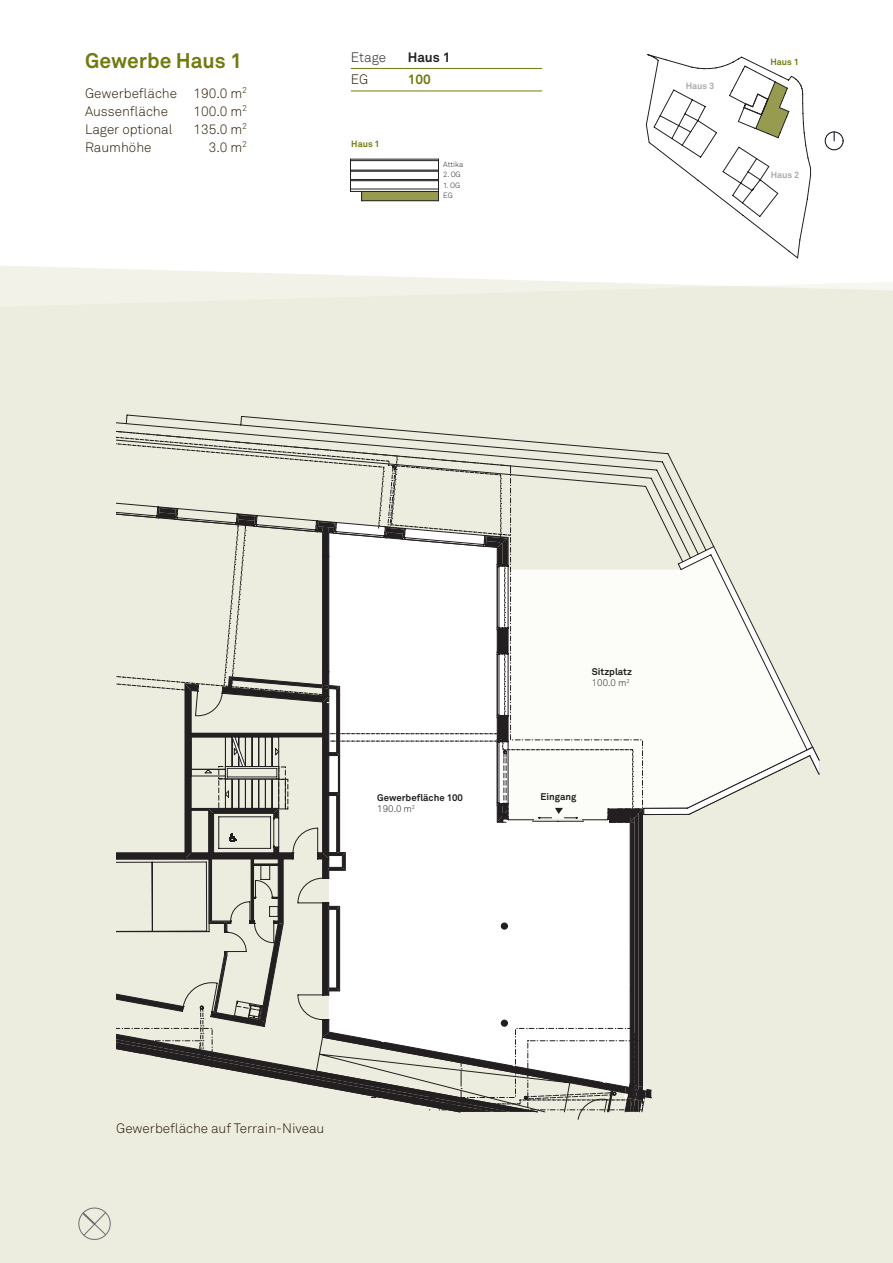
<style>
.page{position:relative;width:893px;height:1263px;background:#fff}
.page>*{position:absolute;margin:0;border:0;box-sizing:border-box;transform-origin:0 0}
.t1{font:700 21px "Akkurat";color:#727a0f}
.t2{font:300 13.5px/18px "Akkurat";color:#281703}
.t3{font:300 13.5px "Akkurat";color:#231f20}
.t4{font:700 13.5px "Akkurat";color:#231f20}
.t5{font:700 13.5px "Akkurat";color:#727a0f}
.t6{font:700 9.6px/11.6px "Akkurat";color:#231f20}
.t7{font:700 9px "Akkurat";color:#727a0f}
.t8{font:700 9px "Akkurat";color:#a8a9ad}
.t9{font:300 7.5px/10.5px "Akkurat";color:#231f20}
.s1{font-weight:300}
</style>
<div class="page">
<div style="left:0;top:266px;width:893px;height:997px;background:#ecedde"></div>
<svg style="left:77px;top:1206px;width:35px;height:35px"></svg>
<div style="left:117px;top:1112px;width:490px;height:7px;background:#ecedde"></div>
<svg style="left:117px;top:420px;width:702px;height:692px"></svg>
<hr style="left:351px;top:68px;width:191px;height:1px;background:#727a0f">
<hr style="left:351px;top:91px;width:191px;height:1px;background:#727a0f">
<div style="left:362px;top:192px;width:76px;height:9px;background:#969b4f"></div>
<hr style="left:350px;top:180px;width:88px;height:1px;background:#231f20">
<hr style="left:350px;top:189px;width:88px;height:1px;background:#231f20">
<hr style="left:362px;top:200px;width:76px;height:1px;background:#231f20">
<hr style="left:362px;top:191px;width:76px;height:1px;background:#231f20">
<hr style="left:350px;top:171px;width:88px;height:1px;background:#231f20">
<hr style="left:350px;top:179px;width:88px;height:1px;background:#231f20">
<hr style="left:350px;top:160px;width:88px;height:1px;background:#231f20">
<hr style="left:350px;top:170px;width:88px;height:1px;background:#231f20">
<svg style="left:350px;top:160px;width:12px;height:41px"></svg>
<svg style="left:438px;top:159px;width:1px;height:42px"></svg>
<hr style="left:350px;top:159px;width:88px;height:1px;background:#231f20">
<div style="left:825px;top:132px;width:18px;height:18px;border:1px solid #000516;border-radius:50%"></div>
<svg style="left:646px;top:54px;width:165px;height:204px"></svg>
<h1 class="t1" style="left:85px;top:47px;width:159px">Gewerbe Haus 1</h1>
<p class="t3" style="left:351px;top:49px;width:37px">Etage</p>
<p class="t4" style="left:408px;top:49px;width:44px">Haus 1</p>
<p class="t2" style="left:351px;top:70px;width:19px">EG</p>
<p class="t5" style="left:408px;top:71px;width:25px">100</p>
<p class="t2" style="left:85px;top:84px;width:164px">Gewerbefläche 190.0 m<sup>2<br></sup>Aussenfläche</p>
<p class="t2" style="left:193px;top:102px;width:55px">100.0 m<sup>2</sup></p>
<p class="t2" style="left:85px;top:120px;width:89px">Lager optional</p>
<p class="t2" style="left:194px;top:120px;width:55px">135.0 m<sup>2</sup></p>
<p class="t2" style="left:85px;top:138px;width:68px">Raumhöhe</p>
<p class="t2" style="left:209px;top:138px;width:40px">3.0 m<sup>2</sup></p>
<p class="t7" style="left:351px;top:138px;width:30px">Haus 1</p>
<p class="t9" style="left:443px;top:159px;width:22px">Attika</p>
<p class="t9" style="left:443px;top:169px;width:19px">2. OG</p>
<p class="t9" style="left:443px;top:180px;width:19px">1. OG<br>EG</p>
<p class="t8" style="left:686px;top:80px;width:30px">Haus 3</p>
<p class="t7" style="left:770px;top:56px;width:30px">Haus 1</p>
<p class="t8" style="left:771px;top:169px;width:30px">Haus 2</p>
<p class="t6" style="left:377px;top:791px;width:87px">Gewerbefläche 100<br><span class="s1">190.0 m</span><sup>2</sup></p>
<p class="t6" style="left:592px;top:665px;width:42px">Sitzplatz<br><span class="s1">100.0 m</span><sup>2</sup></p>
<p class="t6" style="left:540px;top:791px;width:37px">Eingang</p>
<p class="t2" style="left:116px;top:1119px;width:210px">Gewerbefläche auf Terrain-Niveau</p>
</div>
